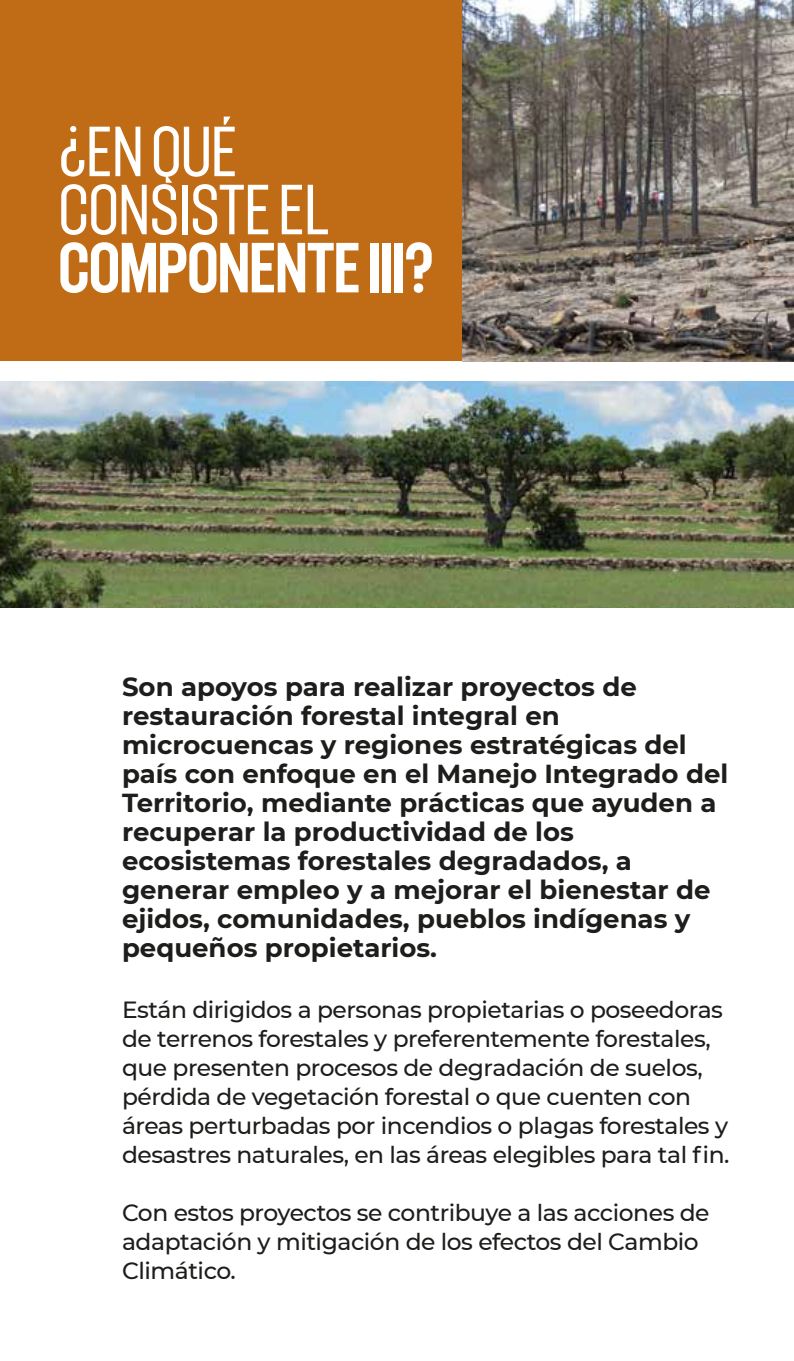
<style>
.page{position:relative;width:794px;height:1361px;background:#fff}
.page>*{position:absolute;margin:0;border:0;box-sizing:border-box;transform-origin:0 0}
.t1{font:66px/58px "F37 Judge";color:#fff}
.t2{font:500 66px "F37 Judge";color:#fff}
.t3{font:700 26px/29px "Montserrat";color:#1d1d1b}
.t4{font:500 23.4px/29px "Montserrat";letter-spacing:-.02em;color:#1d1d1b}
</style>
<div class="page">
<div style="left:0;top:0;width:462px;height:361px;background:#c06b15"></div>
<img style="left:462px;top:0;width:332px;height:361px">
<img style="left:0;top:381px;width:794px;height:226px">
<h1 class="t1" style="left:59px;top:123px;width:272px">¿EN QUÉ<br>CONSISTE EL</h1>
<h1 class="t2" style="left:59px;top:230px;width:376px">COMPONENTE III?</h1>
<p class="t3" style="left:122px;top:671px;width:608px">Son apoyos para realizar proyectos de restauración forestal integral en microcuencas y regiones estratégicas del país con enfoque en el Manejo Integrado del Territorio, mediante prácticas que ayuden a recuperar la productividad de los ecosistemas forestales degradados, a generar empleo y a mejorar el bienestar de ejidos, comunidades, pueblos indígenas y pequeños propietarios.</p>
<p class="t4" style="left:122px;top:994px;width:609px">Están dirigidos a personas propietarias o poseedoras de terrenos forestales y preferentemente forestales, que presenten procesos de degradación de suelos, pérdida de vegetación forestal o que cuenten con áreas perturbadas por incendios o plagas forestales y desastres naturales, en las áreas elegibles para tal fin.</p>
<p class="t4" style="left:122px;top:1196px;width:589px">Con estos proyectos se contribuye a las acciones de adaptación y mitigación de los efectos del Cambio<br>Climático.</p>
</div>
